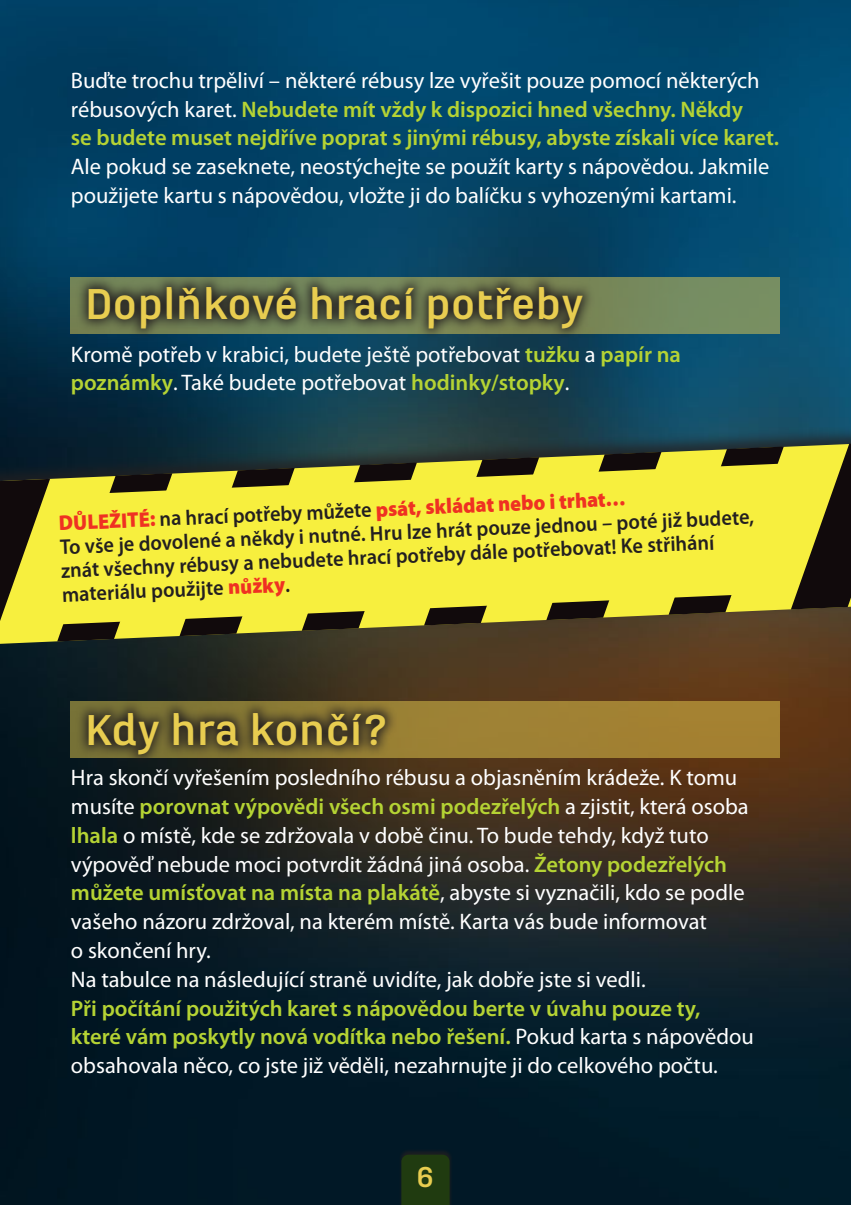
<style>
.page{position:relative;width:851px;height:1205px;background:#fff}
.page>*{position:absolute;margin:0;border:0;box-sizing:border-box;transform-origin:0 0}
.t1{font:700 45px "Marianina X Wd FY";color:#e8cd50}
.t2{font:700 30px "Marianina X Wd FY";color:#e8cd50}
.t3{font:22.5px/28.8px "Myriad Pro";color:#fff}
.t4{font:600 22.5px/28.8px "Myriad Pro";color:#b5d334}
.t5{font:600 21.25px/24px "Myriad Pro";color:#231f20;scale:.95 1}
.s1{font-weight:400;color:#fff}
.s2{font-weight:600;color:#b5d334}
.s3{font-weight:900;color:#ef3122}
</style>
<div class="page">
<img style="left:0;top:0;width:850px;height:1205px">
<div style="left:0;top:424px;width:850px;height:227px;background:#231f20;opacity:.75"></div>
<svg style="left:0;top:444px;width:850px;height:200px;background:#3f412e"></svg>
<svg style="left:57px;top:624px;width:115px;height:17px;background:#716b23"></svg>
<svg style="left:0;top:479px;width:50px;height:142px;background:#847c25"></svg>
<svg style="left:179px;top:624px;width:115px;height:12px"></svg>
<svg style="left:302px;top:462px;width:115px;height:169px"></svg>
<svg style="left:424px;top:457px;width:115px;height:168px"></svg>
<svg style="left:546px;top:452px;width:115px;height:11px"></svg>
<svg style="left:668px;top:446px;width:115px;height:17px;background:#6a6727"></svg>
<svg style="left:790px;top:444px;width:60px;height:165px;background:#7e7624"></svg>
<svg style="left:51px;top:463px;width:743px;height:161px;background:#ded739"></svg>
<div style="left:399px;top:1149px;width:53px;height:56px;background:#231f20;opacity:.75"></div>
<div style="left:401px;top:1154px;width:48px;height:51px;background:#203b10"></div>
<div style="left:71px;top:277px;width:709px;height:57px;background:#768d61"></div>
<div style="left:71px;top:701px;width:709px;height:57px;background:#a08133"></div>
<svg style="left:76px;top:273px;width:519px;height:68px"></svg>
<svg style="left:76px;top:699px;width:322px;height:67px;background:#574e29"></svg>
<p class="t4" style="left:71px;top:66px;width:709px"><span class="s1">Buďte trochu trpěliví – některé rébusy lze vyřešit pouze pomocí některých rébusových karet.</span> Nebudete mít vždy k dispozici hned všechny. Někdy<br>se budete muset nejdříve poprat s jinými rébusy, abyste získali více karet.</p>
<p class="t3" style="left:71px;top:153px;width:700px">Ale pokud se zaseknete, neostýchejte se použít karty s nápovědou. Jakmile použijete kartu s nápovědou, vložte ji do balíčku s vyhozenými kartami.</p>
<h1 class="t1" style="left:85px;top:286px;width:500px">Doplňkové hrací potřeby</h1>
<p class="t3" style="left:71px;top:340px;width:611px">Kromě potřeb v krabici, budete ještě potřebovat <span class="s2">tužku</span> a <span class="s2">papír na poznámky</span>. Také budete potřebovat <span class="s2">hodinky/stopky</span>.</p>
<p class="t5" style="left:59px;top:508px;width:732px;rotate:-2deg"><span class="s3">DŮLEŽITÉ:</span> na hrací potřeby můžete <span class="s3">psát, skládat nebo i trhat…<br></span>To vše je dovolené a někdy i nutné. Hru lze hrát pouze jednou – poté již budete, znát všechny rébusy a nebudete hrací potřeby dále potřebovat! Ke střihání</p>
<p class="t5" style="left:62px;top:582px;width:241px;rotate:-2deg">materiálu použijte <span class="s3">nůžky</span>.</p>
<h1 class="t1" style="left:85px;top:712px;width:305px">Kdy hra končí?</h1>
<p class="t3" style="left:71px;top:764px;width:679px">Hra skončí vyřešením posledního rébusu a objasněním krádeže. K tomu musíte <span class="s2">porovnat výpovědi všech osmi podezřelých</span> a zjistit, která osoba <span class="s2">lhala</span> o místě, kde se zdržovala v době činu. To bude tehdy, když tuto výpověď nebude moci potvrdit žádná jiná osoba. <span class="s2">Žetony podezřelých můžete umísťovat na místa na plakátě</span>, abyste si vyznačili, kdo se podle vašeho názoru zdržoval, na kterém místě. Karta vás bude informovat<br>o skončení hry.<br>Na tabulce na následující straně uvidíte, jak dobře jste si vedli.</p>
<p class="t4" style="left:71px;top:994px;width:684px">Při počítání použitých karet s nápovědou berte v úvahu pouze ty, které vám poskytly nová vodítka nebo řešení. <span class="s1">Pokud karta s nápovědou obsahovala něco, co jste již věděli, nezahrnujte ji do celkového počtu.</span></p>
<h2 class="t2" style="left:416px;top:1166px;width:19px">6</h2>
</div>
